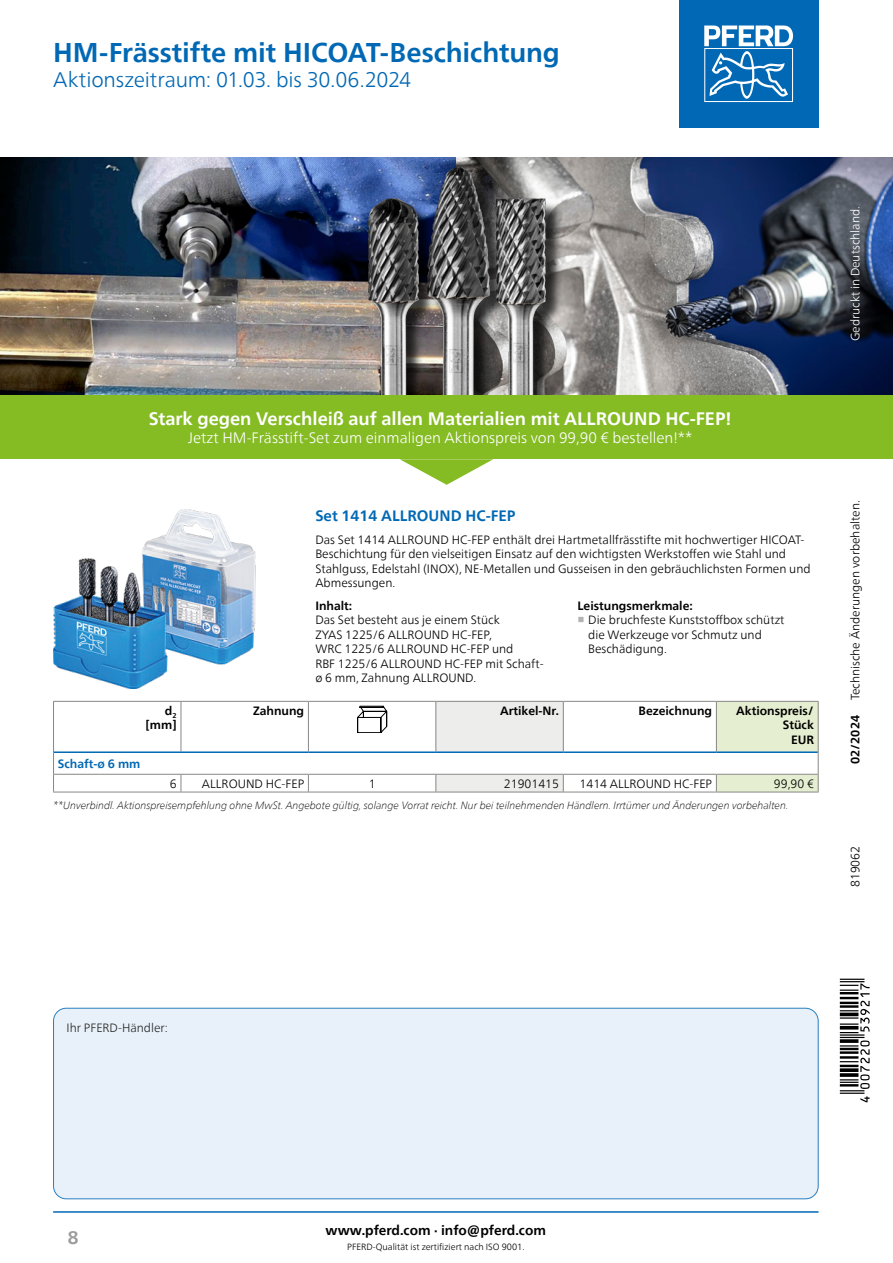
<style>
.page{position:relative;width:893px;height:1263px;background:#fff}
.page>*{position:absolute;margin:0;border:0;box-sizing:border-box;transform-origin:0 0}
.Headline{font:700 27px "Neue Frutiger World";letter-spacing:-.005em;color:#0068b4}
.Subheadline{font:300 21px "Neue Frutiger World";letter-spacing:-.01em;color:#0068b4}
.t1{font:700 18px "Neue Frutiger World";color:#fff}
.t2{font:700 18px "Neue Frutiger World";color:#9c9c9c}
.t3{font:300 15px "Neue Frutiger World";color:#fff}
.Produktgruppe{font:700 15px "Neue Frutiger World";color:#0068b4}
.Frutiger_45_8Pt{font:700 13.5px "Neue Frutiger World";color:#000}
.FT_Spaltenspanne{font:300 12px/14.4px "Neue Frutiger World";color:#000}
.FT{font:300 12px/14.4px "Neue Frutiger World";color:#000}
.Spaltenkopf_rechts{font:700 12px/14.4px "Neue Frutiger World";color:#000;text-align:right}
.Spaltenwert_rechts{font:300 12px "Neue Frutiger World";color:#000}
.Ueberschrift{font:700 12px "Neue Frutiger World";color:#000}
.FT-2{font:300 12px "Neue Frutiger World";color:#fff}
.Zwischenueberschrift{font:700 12px "Neue Frutiger World";color:#0068b4}
.Artikelnummer{font:300 12px "Neue Frutiger World";color:#000}
.Preis{font:300 12px "Neue Frutiger World";color:#000}
.Spaltenwert_zentriert{font:300 12px "Neue Frutiger World";color:#000}
.Frutiger_45_8Pt-2{font:italic 100 10.5px "Neue Frutiger World";color:#000}
.Frutiger_45_8Pt_zentriert{font:300 9px "Neue Frutiger World";color:#000}
.s1{font-family:"Arial Unicode MS";font-weight:700;color:#b2b2b2}
.s2{font-weight:700}
</style>
<div class="page">
<hr style="left:53px;top:1211px;width:766px;height:2px;background:#0068b4">
<img style="left:0;top:157px;width:893px;height:238px">
<svg style="left:400px;top:459px;width:93px;height:26px"></svg>
<div style="left:371px;top:170px;width:193px;height:254px;background:#000;opacity:.75"></div>
<img style="left:496px;top:199px;width:49px;height:196px">
<img style="left:369px;top:199px;width:49px;height:196px">
<img style="left:422px;top:163px;width:73px;height:232px">
<div style="left:0;top:395px;width:893px;height:64px;background:#85bb23"></div>
<div style="left:54px;top:1008px;width:764px;height:191px;background:#e5eff8;border-radius:13px"></div>
<div style="left:53px;top:1008px;width:766px;height:191px;border:1px solid #0068b4;border-radius:13px"></div>
<img style="left:53px;top:509px;width:203px;height:179px">
<hr style="left:53px;top:701px;width:128px;height:1px;background:#878786">
<hr style="left:53px;top:702px;width:1px;height:50px;background:#878786">
<hr style="left:181px;top:701px;width:127px;height:1px;background:#878786">
<hr style="left:181px;top:702px;width:1px;height:49px;background:#878786">
<hr style="left:308px;top:701px;width:128px;height:1px;background:#878786">
<hr style="left:308px;top:702px;width:1px;height:49px;background:#878786">
<hr style="left:563px;top:701px;width:153px;height:1px;background:#878786">
<svg style="left:181px;top:775px;width:1px;height:17px"></svg>
<svg style="left:308px;top:775px;width:1px;height:17px"></svg>
<hr style="left:53px;top:792px;width:128px;height:1px;background:#878786">
<hr style="left:181px;top:792px;width:127px;height:1px;background:#878786">
<hr style="left:308px;top:792px;width:128px;height:1px;background:#878786">
<hr style="left:563px;top:792px;width:153px;height:1px;background:#878786">
<hr style="left:716px;top:792px;width:103px;height:1px;background:#878786">
<hr style="left:54px;top:751px;width:127px;height:2px;background:#0068b4">
<hr style="left:181px;top:751px;width:127px;height:2px;background:#0068b4">
<hr style="left:308px;top:751px;width:128px;height:2px;background:#0068b4">
<hr style="left:563px;top:751px;width:153px;height:2px;background:#0068b4">
<svg style="left:53px;top:752px;width:1px;height:40px"></svg>
<svg style="left:716px;top:701px;width:103px;height:91px"></svg>
<hr style="left:53px;top:774px;width:128px;height:1px;background:#878786">
<hr style="left:181px;top:774px;width:127px;height:1px;background:#878786">
<hr style="left:308px;top:774px;width:128px;height:1px;background:#878786">
<hr style="left:563px;top:774px;width:153px;height:1px;background:#878786">
<hr style="left:716px;top:774px;width:103px;height:1px;background:#878786">
<svg style="left:435px;top:701px;width:129px;height:91px"></svg>
<hr style="left:436px;top:792px;width:127px;height:1px;background:#878786">
<svg style="left:357px;top:706px;width:30px;height:27px"></svg>
<svg style="left:840px;top:979px;width:30px;height:123px"></svg>
<div style="left:679px;top:0;width:140px;height:128px;background:#0068b4"></div>
<svg style="left:704px;top:26px;width:89px;height:76px"></svg>
<p class="Headline" style="left:53px;top:28px;width:508px">HM-Frässtifte mit HICOAT-Beschichtung</p>
<p class="Subheadline" style="left:53px;top:63px;width:360px">Aktionszeitraum: 01.03. bis 30.06.2024</p>
<p class="t1" style="left:149px;top:403px;width:584px">Stark gegen Verschleiß auf allen Materialien mit ALLROUND HC-FEP!</p>
<p class="t3" style="left:188px;top:426px;width:506px">Jetzt HM-Frässtift-Set zum einmaligen Aktionspreis von 99,90 € bestellen!**</p>
<p class="Spaltenkopf_rechts" style="left:165px;top:703px;width:13px">d<sub>2</sub></p>
<p class="Spaltenkopf_rechts" style="left:146px;top:718px;width:33px">[mm]</p>
<p class="Zwischenueberschrift" style="left:58px;top:753px;width:84px">Schaft-ø 6 mm</p>
<p class="Produktgruppe" style="left:315px;top:503px;width:202px">Set 1414 ALLROUND HC-FEP</p>
<p class="FT_Spaltenspanne" style="left:315px;top:533px;width:497px">Das Set 1414 ALLROUND HC-FEP enthält drei Hartmetallfrässtifte mit hochwertiger HICOAT-Beschichtung für den vielseitigen Einsatz auf den wichtigsten Werkstoffen wie Stahl und Stahlguss, Edelstahl (INOX), NE-Metallen und Gusseisen in den gebräuchlichsten Formen und Abmessungen.</p>
<p class="Ueberschrift" style="left:315px;top:595px;width:38px">Inhalt:</p>
<p class="FT" style="left:315px;top:613px;width:230px">Das Set besteht aus je einem Stück<br>ZYAS 1225/6 ALLROUND HC-FEP,<br>WRC 1225/6 ALLROUND HC-FEP und<br>RBF 1225/6 ALLROUND HC-FEP mit Schaft&shy;ø 6 mm, Zahnung ALLROUND.</p>
<p class="Ueberschrift" style="left:578px;top:595px;width:117px">Leistungsmerkmale:</p>
<p class="FT_Spaltenspanne" style="left:588px;top:613px;width:198px;text-indent:-11px"><span class="s1">■</span> Die bruchfeste Kunststoffbox schützt die Werkzeuge vor Schmutz und<br>Beschädigung.</p>
<p class="Spaltenkopf_rechts" style="left:253px;top:703px;width:53px">Zahnung</p>
<p class="Spaltenkopf_rechts" style="left:500px;top:703px;width:61px">Artikel-Nr.</p>
<p class="Spaltenkopf_rechts" style="left:638px;top:703px;width:75px">Bezeichnung</p>
<p class="Spaltenkopf_rechts" style="left:736px;top:703px;width:79px">Aktionspreis/<br>Stück</p>
<p class="Spaltenkopf_rechts" style="left:791px;top:732px;width:24px">EUR</p>
<p class="Spaltenwert_rechts" style="left:170px;top:774px;width:8px">6</p>
<p class="Spaltenwert_rechts" style="left:202px;top:774px;width:104px">ALLROUND HC-FEP</p>
<p class="Spaltenwert_zentriert" style="left:369px;top:774px;width:8px">1</p>
<p class="Artikelnummer" style="left:504px;top:774px;width:57px">21901415</p>
<p class="Spaltenwert_rechts" style="left:580px;top:774px;width:134px">1414 ALLROUND HC-FEP</p>
<p class="Preis" style="left:774px;top:774px;width:42px">99,90 €</p>
<p class="Frutiger_45_8Pt-2" style="left:53px;top:797px;width:737px">**Unverbindl. Aktionspreisempfehlung ohne MwSt. Angebote gültig, solange Vorrat reicht. Nur bei teilnehmenden Händlern. Irrtümer und Änderungen vorbehalten.</p>
<p class="FT-2" style="left:846px;top:341px;width:137px;rotate:-90deg">Gedruckt in Deutschland.</p>
<p class="FT" style="left:848px;top:764px;width:265px;rotate:-90deg"><span class="s2">02/2024</span> Technische Änderungen vorbehalten.</p>
<p class="FT" style="left:848px;top:887px;width:43px;rotate:-90deg">819062</p>
<p class="FT_Spaltenspanne" style="left:67px;top:1021px;width:103px">Ihr PFERD-Händler:</p>
<h3 class="t2" style="left:68px;top:1221px;width:12px">8</h3>
<p class="Frutiger_45_8Pt" style="left:326px;top:1218px;width:222px">www.pferd.com · info@pferd.com</p>
<p class="Frutiger_45_8Pt_zentriert" style="left:347px;top:1240px;width:179px">PFERD-Qualität ist zertifiziert nach ISO 9001.</p>
</div>
